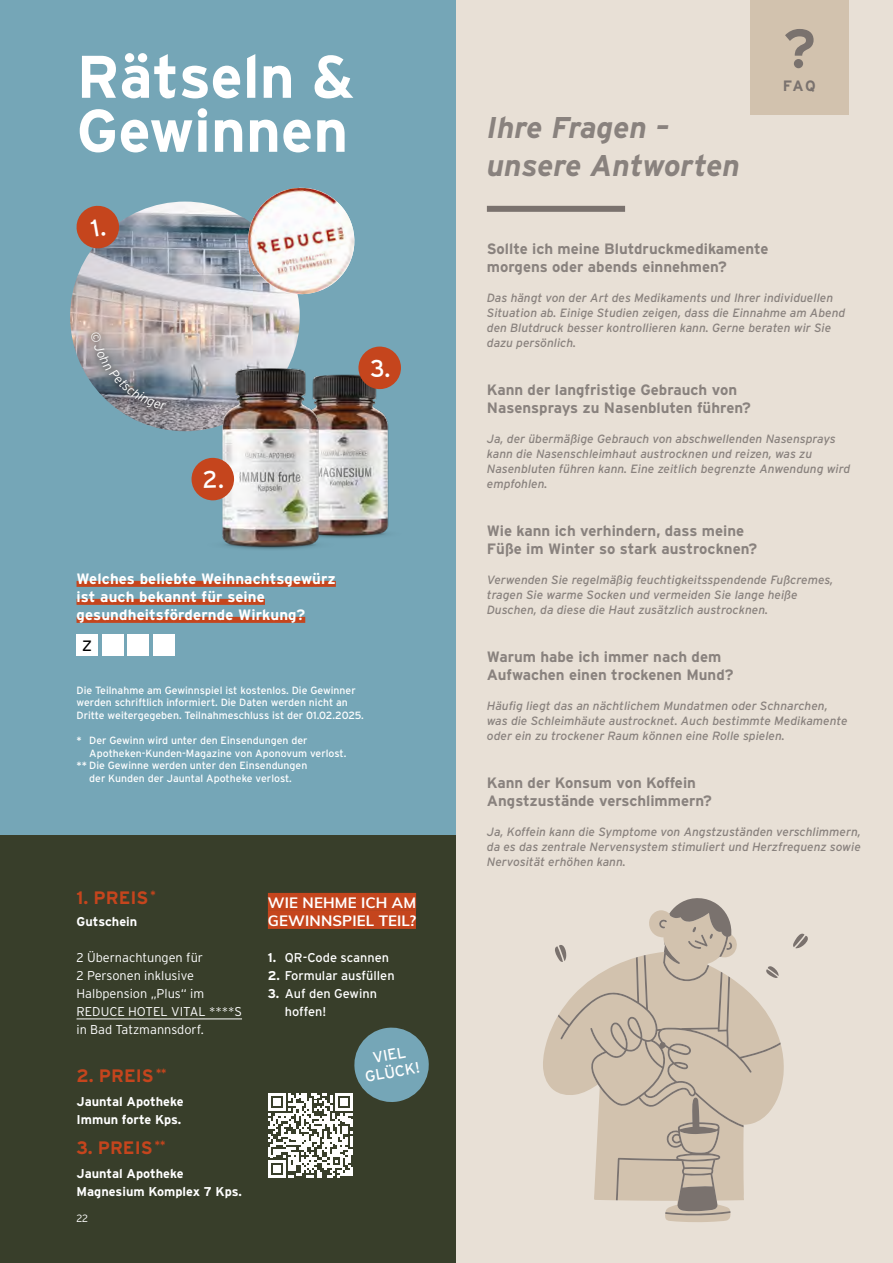
<style>
.page{position:relative;width:893px;height:1263px;background:#fff}
.page>*{position:absolute;margin:0;border:0;box-sizing:border-box;transform-origin:0 0}
.t1{font:700 60px/54px "Interstate";color:#fff}
.t2{font:italic 700 30px/37.5px "Interstate";color:#89827e}
.H2___Interstate__Bold{font:700 18px "Interstate";color:#c5451d}
.t3{font:15.3px/17.5px "Interstate";color:#fff;text-align:center}
.t4{font:700 15px/18px "Interstate";color:#89827e}
.t5{font:700 15px/18px "Interstate";letter-spacing:.01em;color:#fff}
.Copy_H1___Muli__Hinterlegung{font:700 15px/18px "Muli";letter-spacing:.01em;color:#fff}
.t6{font:700 15px "Interstate";color:#7a726e}
.t7{font:15px "Interstate";color:#000}
.Copy___Interstate{font:300 12.75px/18px "Interstate";color:#fff}
.Copy___Interstate-2{font:700 12.75px/18px "Interstate";color:#fff}
.t8{font:12.75px/18px "Interstate";color:#fff}
.t9{font:italic 12px/15px "Interstate";color:#89827e}
.t10{font:10.5px/12.6px "Interstate";color:#fff}
.t11{font:300 10.5px "Interstate";color:#fff}
.s1{font-weight:700}
</style>
<div class="page">
<div style="left:455px;top:0;width:438px;height:1263px;background:#e8e0d6"></div>
<div style="left:487px;top:206px;width:138px;height:6px;background:#7a726e"></div>
<div style="left:750px;top:0;width:99px;height:114px;background:#d2c2ae"></div>
<svg style="left:785px;top:29px;width:29px;height:39px"></svg>
<svg style="left:793px;top:933px;width:15px;height:15px"></svg>
<svg style="left:543px;top:898px;width:241px;height:324px"></svg>
<div style="left:0;top:0;width:455px;height:1263px;background:#75a6b7"></div>
<img style="left:70px;top:202px;width:230px;height:229px;border-radius:115px">
<div style="left:0;top:836px;width:455px;height:427px;background:#383e2a"></div>
<div style="left:268px;top:893px;width:148px;height:18px;background:#c5451d"></div>
<div style="left:268px;top:911px;width:148px;height:18px;background:#c5451d"></div>
<hr style="left:77px;top:1018px;width:165px;height:1px;background:#fff">
<img style="left:343px;top:359px;width:58px;height:179px">
<img style="left:194px;top:357px;width:149px;height:193px">
<div style="left:191px;top:457px;width:43px;height:44px;background:#c5451d;border-radius:50%"></div>
<div style="left:358px;top:346px;width:43px;height:43px;background:#c5451d;border-radius:50%"></div>
<svg style="left:268px;top:1027px;width:161px;height:151px"></svg>
<div style="left:77px;top:581px;width:259px;height:6px;background:#c5451d"></div>
<div style="left:77px;top:599px;width:188px;height:6px;background:#c5451d"></div>
<div style="left:77px;top:617px;width:228px;height:6px;background:#c5451d"></div>
<div style="left:77px;top:635px;width:21px;height:21px;background:#fff"></div>
<div style="left:102px;top:635px;width:21px;height:21px;background:#fff"></div>
<div style="left:128px;top:635px;width:21px;height:21px;background:#fff"></div>
<div style="left:153px;top:635px;width:21px;height:21px;background:#fff"></div>
<img style="left:244px;top:188px;width:111px;height:110px">
<svg style="left:83px;top:323px;width:91px;height:94px"></svg>
<svg style="left:76px;top:205px;width:45px;height:45px"></svg>
<svg style="left:91px;top:331px;width:75px;height:79px;background:#8c8e94"></svg>
<p class="t1" style="left:77px;top:49px;width:279px">Rätseln &amp;<br>Gewinnen</p>
<p class="t5" style="left:77px;top:569px;width:261px">Welches beliebte Weihnachtsgewürz ist auch bekannt für seine gesundheitsfördernde Wirkung?</p>
<p class="t7" style="left:82px;top:638px;width:11px">Z</p>
<p class="t10" style="left:77px;top:684px;width:289px">Die Teilnahme am Gewinnspiel ist kostenlos. Die Gewinner werden schriftlich informiert. Die Daten werden nicht an<br>Dritte weitergegeben. Teilnahmeschluss ist der 01.02.2025.</p>
<p class="t10" style="left:89px;top:734px;width:259px;text-indent:-13px">* Der Gewinn wird unter den Einsendungen der<br>Apotheken-Kunden-Magazine von Aponovum verlost.</p>
<p class="t10" style="left:77px;top:759px;width:232px;text-align:center">** Die Gewinne werden unter den Einsendungen der Kunden der Jauntal Apotheke verlost.</p>
<p class="H2___Interstate__Bold" style="left:77px;top:888px;width:81px">1. PREIS <sup>*</sup></p>
<p class="Copy___Interstate-2" style="left:77px;top:912px;width:62px">Gutschein</p>
<p class="Copy___Interstate" style="left:77px;top:948px;width:167px">2 Übernachtungen für<br>2 Personen inklusive<br>Halbpension „Plus“ im<br>REDUCE HOTEL VITAL ****S in Bad Tatzmannsdorf.</p>
<p class="H2___Interstate__Bold" style="left:77px;top:1065px;width:91px">2. PREIS <sup>**</sup></p>
<p class="Copy___Interstate-2" style="left:77px;top:1092px;width:109px">Jauntal Apotheke<br>Immun forte Kps.</p>
<p class="H2___Interstate__Bold" style="left:77px;top:1137px;width:90px">3. PREIS <sup>**</sup></p>
<p class="Copy___Interstate-2" style="left:77px;top:1164px;width:167px">Jauntal Apotheke<br>Magnesium Komplex 7 Kps.</p>
<p class="t11" style="left:77px;top:1212px;width:13px">22</p>
<p class="Copy_H1___Muli__Hinterlegung" style="left:268px;top:893px;width:150px">WIE NEHME ICH AM<br>GEWINNSPIEL TEIL?</p>
<p class="t8" style="left:268px;top:948px;width:123px"><span class="s1">1.</span> QR-Code scannen</p>
<p class="t8" style="left:268px;top:966px;width:128px"><span class="s1">2.</span> Formular ausfüllen</p>
<p class="t8" style="left:285px;top:984px;width:94px;text-indent:-17px"><span class="s1">3.</span> Auf den Gewinn hoffen!</p>
<p class="t3" style="left:361px;top:1051px;width:57px;rotate:-10deg">VIEL<br>GLÜCK!</p>
<p class="t2" style="left:487px;top:109px;width:254px">Ihre Fragen – unsere Antworten</p>
<p class="t6" style="left:783px;top:77px;width:35px">FAQ</p>
<p class="t4" style="left:487px;top:239px;width:283px">Sollte ich meine Blutdruckmedikamente morgens oder abends einnehmen?</p>
<p class="t9" style="left:487px;top:290px;width:360px">Das hängt von der Art des Medikaments und Ihrer individuellen Situation ab. Einige Studien zeigen, dass die Einnahme am Abend den Blutdruck besser kontrollieren kann. Gerne beraten wir Sie dazu persönlich.</p>
<p class="t4" style="left:487px;top:380px;width:266px">Kann der langfristige Gebrauch von<br>Nasensprays zu Nasenbluten führen?</p>
<p class="t9" style="left:487px;top:431px;width:365px">Ja, der übermäßige Gebrauch von abschwellenden Nasensprays kann die Nasenschleimhaut austrocknen und reizen, was zu Nasenbluten führen kann. Eine zeitlich begrenzte Anwendung wird empfohlen.</p>
<p class="t4" style="left:487px;top:521px;width:272px">Wie kann ich verhindern, dass meine<br>Füße im Winter so stark austrocknen?</p>
<p class="t9" style="left:487px;top:572px;width:348px">Verwenden Sie regelmäßig feuchtigkeitsspendende Fußcremes, tragen Sie warme Socken und vermeiden Sie lange heiße<br>Duschen, da diese die Haut zusätzlich austrocknen.</p>
<p class="t4" style="left:487px;top:647px;width:248px">Warum habe ich immer nach dem<br>Aufwachen einen trockenen Mund?</p>
<p class="t9" style="left:487px;top:698px;width:362px">Häufig liegt das an nächtlichem Mundatmen oder Schnarchen, was die Schleimhäute austrocknet. Auch bestimmte Medikamente oder ein zu trockener Raum können eine Rolle spielen.</p>
<p class="t4" style="left:487px;top:773px;width:227px">Kann der Konsum von Koffein<br>Angstzustände verschlimmern?</p>
<p class="t9" style="left:487px;top:824px;width:375px;text-align:justify">Ja, Koffein kann die Symptome von Angstzuständen verschlimmern, da es das zentrale Nervensystem stimuliert und Herzfrequenz sowie Nervosität erhöhen kann.</p>
</div>
